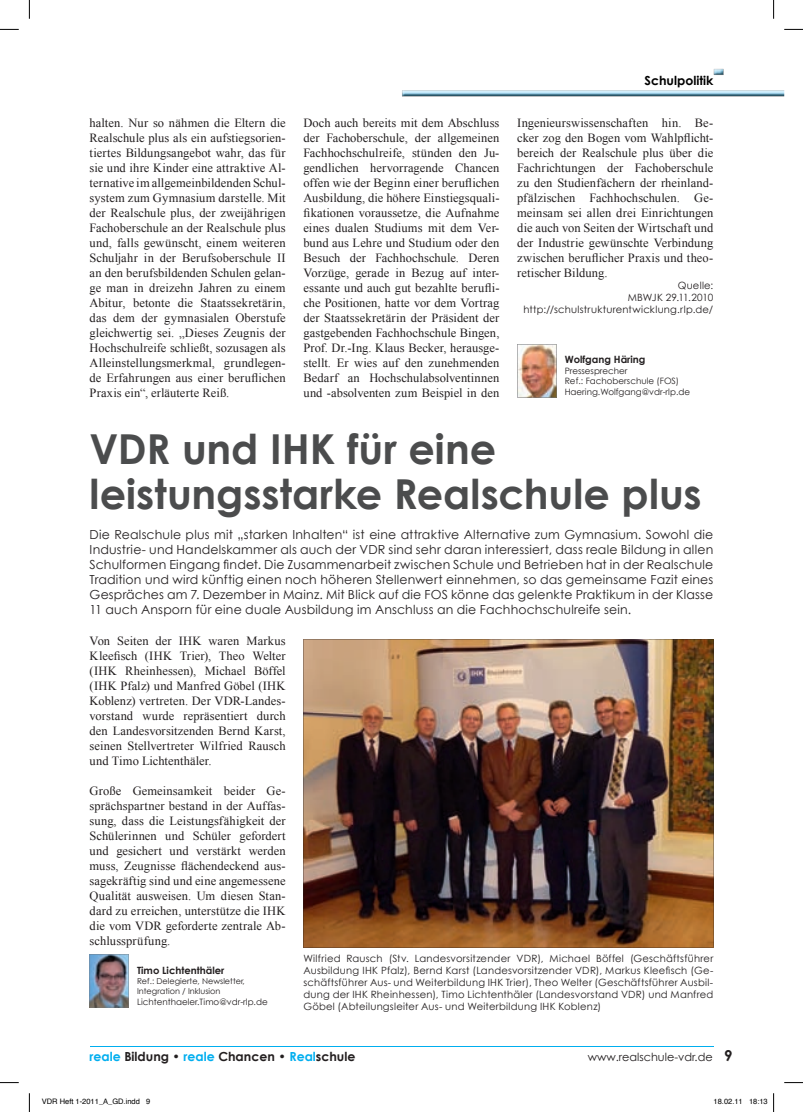
<style>
.page{position:relative;width:803px;height:1112px;background:#fff}
.page>*{position:absolute;margin:0;border:0;box-sizing:border-box;transform-origin:0 0}
.t1{font:700 41.25px/45px "Century Gothic";color:#4b4c4d}
.t2{font:12.5px/15px "Times New Roman";letter-spacing:.005em;color:#231f20;text-align:justify}
.t3{font:12.5px/15px "Century Gothic";letter-spacing:.01em;color:#231f20;text-align:justify}
.t4{font:700 12.5px "Century Gothic";color:#231f20}
.t5{font:700 12.5px "Century Gothic";color:#000}
.t6{font:11.25px "Century Gothic";color:#231f20}
.t7{font:10px/12px "Century Gothic";letter-spacing:.025em;color:#231f20;text-align:right}
.t8{font:700 10px "Century Gothic";color:#231f20}
.t9{font:8.75px/10.5px "Century Gothic";color:#231f20}
.t10{font:8.12px/10.5px "Century Gothic";color:#231f20}
.t11{font:7.5px "Helvetica";color:#000}
.s1{color:#00aeef}
.s2{font-weight:700;font-size:15px}
</style>
<div class="page">
<img style="left:402px;top:90px;width:382px;height:6px">
<svg style="left:714px;top:69px;width:9px;height:6px"></svg>
<hr style="left:90px;top:1046px;width:623px;height:1px;background:#00aeef">
<img style="left:303px;top:639px;width:410px;height:308px">
<svg style="left:90px;top:954px;width:39px;height:53px;background:#7a7785"></svg>
<img style="left:517px;top:344px;width:39px;height:53px">
<svg style="left:0;top:29px;width:19px;height:1px"></svg>
<svg style="left:784px;top:29px;width:19px;height:1px"></svg>
<svg style="left:0;top:1082px;width:19px;height:1px"></svg>
<svg style="left:784px;top:1082px;width:19px;height:1px"></svg>
<svg style="left:29px;top:0;width:1px;height:19px"></svg>
<svg style="left:29px;top:1093px;width:1px;height:18px"></svg>
<svg style="left:773px;top:0;width:1px;height:19px"></svg>
<svg style="left:773px;top:1093px;width:1px;height:18px"></svg>
<p class="t5" style="left:644px;top:72px;width:70px">Schulpolitik</p>
<p class="t2" style="left:90px;top:115px;width:198px">halten. Nur so nähmen die Eltern die Realschule plus als ein aufstiegsorien&shy;tiertes Bildungsangebot wahr, das für sie und ihre Kinder eine attraktive Al&shy;ternative im allgemeinbildenden Schul&shy;system zum Gymnasium darstelle. Mit der Realschule plus, der zweijährigen Fachoberschule an der Realschule plus und, falls gewünscht, einem weiteren Schuljahr in der Berufsoberschule II an den berufsbildenden Schulen gelan&shy;ge man in dreizehn Jahren zu einem Abitur, betonte die Staatssekretärin, das dem der gymnasialen Oberstufe gleichwertig sei. „Dieses Zeugnis der Hochschulreife schließt, sozusagen als Alleinstellungsmerkmal, grundlegen&shy;de Erfahrungen aus einer beruflichen Praxis ein“, erläuterte Reiß.</p>
<p class="t2" style="left:303px;top:115px;width:198px">Doch auch bereits mit dem Abschluss der Fachoberschule, der allgemeinen Fachhochschulreife, stünden den Ju&shy;gendlichen hervorragende Chancen offen wie der Beginn einer beruflichen Ausbildung, die höhere Einstiegsquali&shy;fikationen voraussetze, die Aufnahme eines dualen Studiums mit dem Ver&shy;bund aus Lehre und Studium oder den Besuch der Fachhochschule. Deren Vorzüge, gerade in Bezug auf inter&shy;essante und auch gut bezahlte berufli&shy;che Positionen, hatte vor dem Vortrag der Staatssekretärin der Präsident der gastgebenden Fachhochschule Bingen, Prof. Dr.-Ing. Klaus Becker, herausge&shy;stellt. Er wies auf den zunehmenden Bedarf an Hochschulabsolventinnen und -absolventen zum Beispiel in den</p>
<p class="t2" style="left:517px;top:115px;width:198px">Ingenieurswissenschaften hin. Be&shy;cker zog den Bogen vom Wahlpflicht&shy;bereich der Realschule plus über die Fachrichtungen der Fachoberschule zu den Studienfächern der rheinland&shy;pfälzischen Fachhochschulen. Ge&shy;meinsam sei allen drei Einrichtungen die auch von Seiten der Wirtschaft und der Industrie gewünschte Verbindung zwischen beruflicher Praxis und theo&shy;retischer Bildung.</p>
<p class="t7" style="left:523px;top:279px;width:191px">Quelle:<br>MBWJK 29.11.2010 http://schulstrukturentwicklung.rlp.de/</p>
<p class="t8" style="left:565px;top:353px;width:82px">Wolfgang Häring</p>
<p class="t9" style="left:565px;top:365px;width:127px">Pressesprecher<br>Ref.: Fachoberschule (FOS)<br>Haering.Wolfgang@vdr-rlp.de</p>
<h1 class="t1" style="left:90px;top:425px;width:613px">VDR und IHK für eine leistungsstarke Realschule plus</h1>
<p class="t3" style="left:90px;top:526px;width:625px">Die Realschule plus mit „starken Inhalten“ ist eine attraktive Alternative zum Gymnasium. Sowohl die Industrie- und Handelskammer als auch der VDR sind sehr daran interessiert, dass reale Bildung in allen Schulformen Eingang findet. Die Zusammenarbeit zwischen Schule und Betrieben hat in der Realschule Tradition und wird künftig einen noch höheren Stellenwert einnehmen, so das gemeinsame Fazit eines Gespräches am 7. Dezember in Mainz. Mit Blick auf die FOS könne das gelenkte Praktikum in der Klasse 11 auch Ansporn für eine duale Ausbildung im Anschluss an die Fachhochschulreife sein.</p>
<p class="t2" style="left:90px;top:632px;width:198px">Von Seiten der IHK waren Markus Kleefisch (IHK Trier), Theo Welter (IHK Rheinhessen), Michael Böffel (IHK Pfalz) und Manfred Göbel (IHK Koblenz) vertreten. Der VDR-Landes&shy;vorstand wurde repräsentiert durch den Landesvorsitzenden Bernd Karst, seinen Stellvertreter Wilfried Rausch und Timo Lichtenthäler.</p>
<p class="t2" style="left:90px;top:782px;width:198px">Große Gemeinsamkeit beider Ge&shy;sprächspartner bestand in der Auffas&shy;sung, dass die Leistungsfähigkeit der Schülerinnen und Schüler gefordert und gesichert und verstärkt werden muss, Zeugnisse flächendeckend aus&shy;sagekräftig sind und eine angemessene Qualität ausweisen. Um diesen Stan&shy;dard zu erreichen, unterstütze die IHK die vom VDR geforderte zentrale Ab&shy;schlussprüfung.</p>
<p class="t7" style="left:303px;top:952px;width:411px;text-align:justify">Wilfried Rausch (Stv. Landesvorsitzender VDR), Michael Böffel (Geschäftsführer Ausbildung IHK Pfalz), Bernd Karst (Landesvorsitzender VDR), Markus Kleefisch (Ge&shy;schäftsführer Aus- und Weiterbildung IHK Trier), Theo Welter (Geschäftsführer Ausbil&shy;dung der IHK Rheinhessen), Timo Lichtenthäler (Landesvorstand VDR) und Manfred Göbel (Abteilungsleiter Aus- und Weiterbildung IHK Koblenz)</p>
<p class="t8" style="left:137px;top:963px;width:89px">Timo Lichtenthäler</p>
<p class="t10" style="left:137px;top:975px;width:109px">Ref.: Delegierte, Newsletter,<br>Integration / Inklusion</p>
<p class="t9" style="left:137px;top:996px;width:132px">Lichtenthaeler.Timo@vdr-rlp.de</p>
<p class="t4" style="left:90px;top:1047px;width:267px"><span class="s1">reale</span> Bildung • <span class="s1">reale</span> Chancen • <span class="s1">Real</span>schule</p>
<p class="t6" style="left:588px;top:1049px;width:146px">www.realschule-vdr.de <span class="s2">9</span></p>
<p class="t11" style="left:42px;top:1095px;width:110px">VDR Heft 1-2011_A_GD.indd 9</p>
<p class="t11" style="left:713px;top:1095px;width:56px">18.02.11 18:13</p>
</div>
